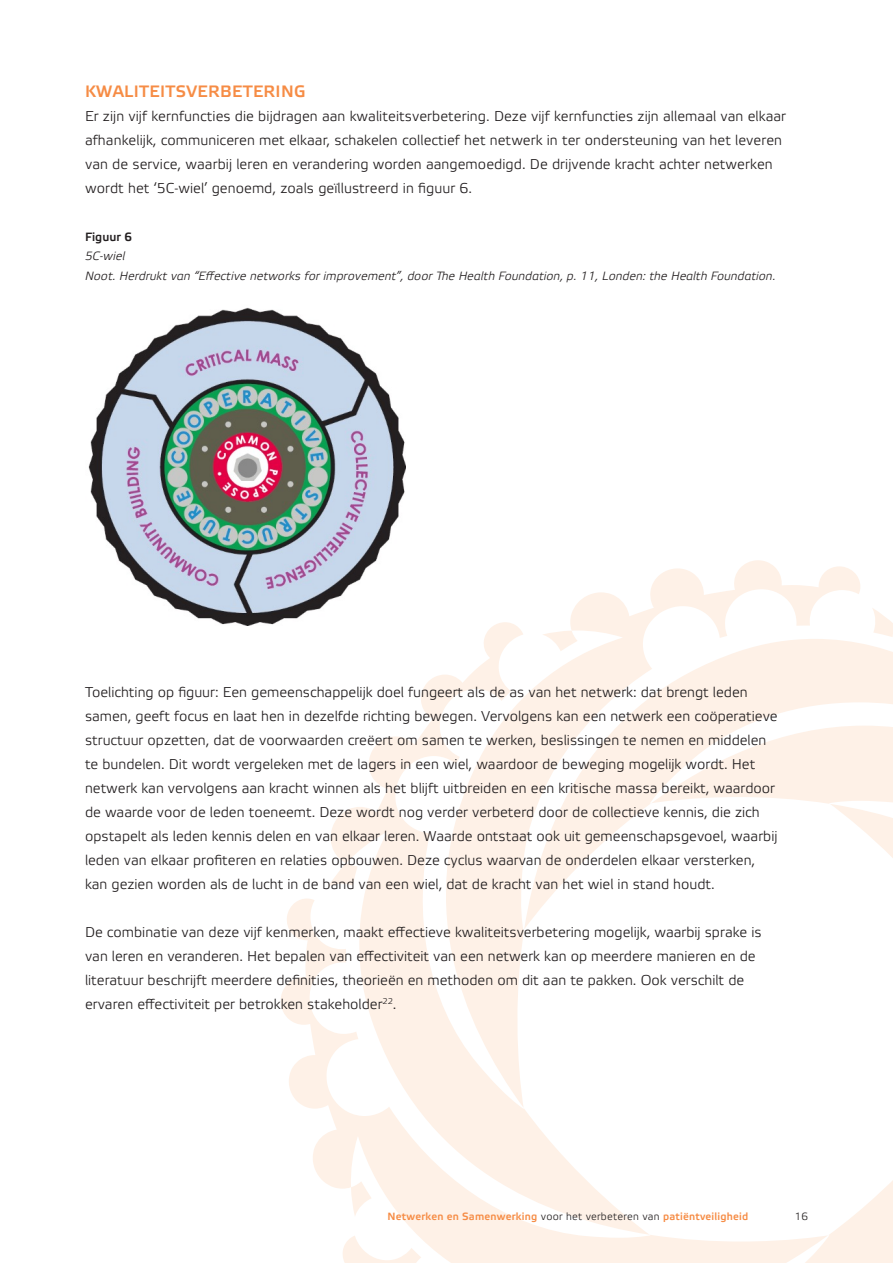
<style>
.page{position:relative;width:893px;height:1263px;background:#fff}
.page>*{position:absolute;margin:0;border:0;box-sizing:border-box;transform-origin:0 0}
.tussenkopje{font:700 16.5px "Etelka Light Pro";letter-spacing:.02em;color:#f68c45}
.tekst{font:14.25px/24px "Etelka Light Pro";color:#231f20}
.tekst-2{font:italic 12px "Etelka Light Pro";letter-spacing:.005em;color:#231f20}
.tekst-3{font:700 12px "Etelka Light Pro";letter-spacing:.005em;color:#231f20}
.t1{font:700 10.5px "Etelka Light Pro";letter-spacing:.02em;color:#f68c45}
.t2{font:10.5px "Etelka Light Pro";color:#231f20}
.s1{font-weight:400;color:#231f20}
</style>
<div class="page">
<svg style="left:861px;top:643px;width:32px;height:61px;background:#fef2e9"></svg>
<svg style="left:331px;top:736px;width:79px;height:162px;fill:#fef1e7"></svg>
<svg style="left:828px;top:1180px;width:65px;height:83px;fill:#fef1e7"></svg>
<svg style="left:861px;top:726px;width:32px;height:132px;fill:#fef1e7"></svg>
<svg style="left:872px;top:608px;width:21px;height:29px"></svg>
<svg style="left:410px;top:560px;width:451px;height:338px"></svg>
<svg style="left:281px;top:898px;width:547px;height:365px"></svg>
<svg style="left:329px;top:863px;width:28px;height:24px"></svg>
<img style="left:88px;top:307px;width:318px;height:318px">
<p class="tussenkopje" style="left:85px;top:82px;width:222px">KWALITEITSVERBETERING</p>
<p class="tekst" style="left:85px;top:105px;width:703px">Er zijn vijf kernfuncties die bijdragen aan kwaliteitsverbetering. Deze vijf kernfuncties zijn allemaal van elkaar afhankelijk, communiceren met elkaar, schakelen collectief het netwerk in ter ondersteuning van het leveren van de service, waarbij leren en verandering worden aangemoedigd. De drijvende kracht achter netwerken wordt het ‘5C-wiel’ genoemd, zoals geïllustreerd in figuur 6.</p>
<p class="tekst-3" style="left:85px;top:230px;width:48px">Figuur 6</p>
<p class="tekst-2" style="left:85px;top:250px;width:41px">5C-wiel</p>
<p class="tekst-2" style="left:85px;top:269px;width:692px">Noot. Herdrukt van “Effective networks for improvement”, door The Health Foundation, p. 11, Londen: the Health Foundation.</p>
<p class="tekst" style="left:85px;top:681px;width:694px">Toelichting op figuur: Een gemeenschappelijk doel fungeert als de as van het netwerk: dat brengt leden samen, geeft focus en laat hen in dezelfde richting bewegen. Vervolgens kan een netwerk een coöperatieve structuur opzetten, dat de voorwaarden creëert om samen te werken, beslissingen te nemen en middelen te bundelen. Dit wordt vergeleken met de lagers in een wiel, waardoor de beweging mogelijk wordt. Het netwerk kan vervolgens aan kracht winnen als het blijft uitbreiden en een kritische massa bereikt, waardoor de waarde voor de leden toeneemt. Deze wordt nog verder verbeterd door de collectieve kennis, die zich opstapelt als leden kennis delen en van elkaar leren. Waarde ontstaat ook uit gemeenschapsgevoel, waarbij leden van elkaar profiteren en relaties opbouwen. Deze cyclus waarvan de onderdelen elkaar versterken, kan gezien worden als de lucht in de band van een wiel, dat de kracht van het wiel in stand houdt.</p>
<p class="tekst" style="left:85px;top:921px;width:678px">De combinatie van deze vijf kenmerken, maakt effectieve kwaliteitsverbetering mogelijk, waarbij sprake is van leren en veranderen. Het bepalen van effectiviteit van een netwerk kan op meerdere manieren en de literatuur beschrijft meerdere definities, theorieën en methoden om dit aan te pakken. Ook verschilt de ervaren effectiviteit per betrokken stakeholder<sup>22</sup>.</p>
<p class="t1" style="left:387px;top:1210px;width:362px">Netwerken en Samenwerking <span class="s1">voor het verbeteren van</span> patiëntveiligheid</p>
<p class="t2" style="left:795px;top:1210px;width:15px">16</p>
</div>
